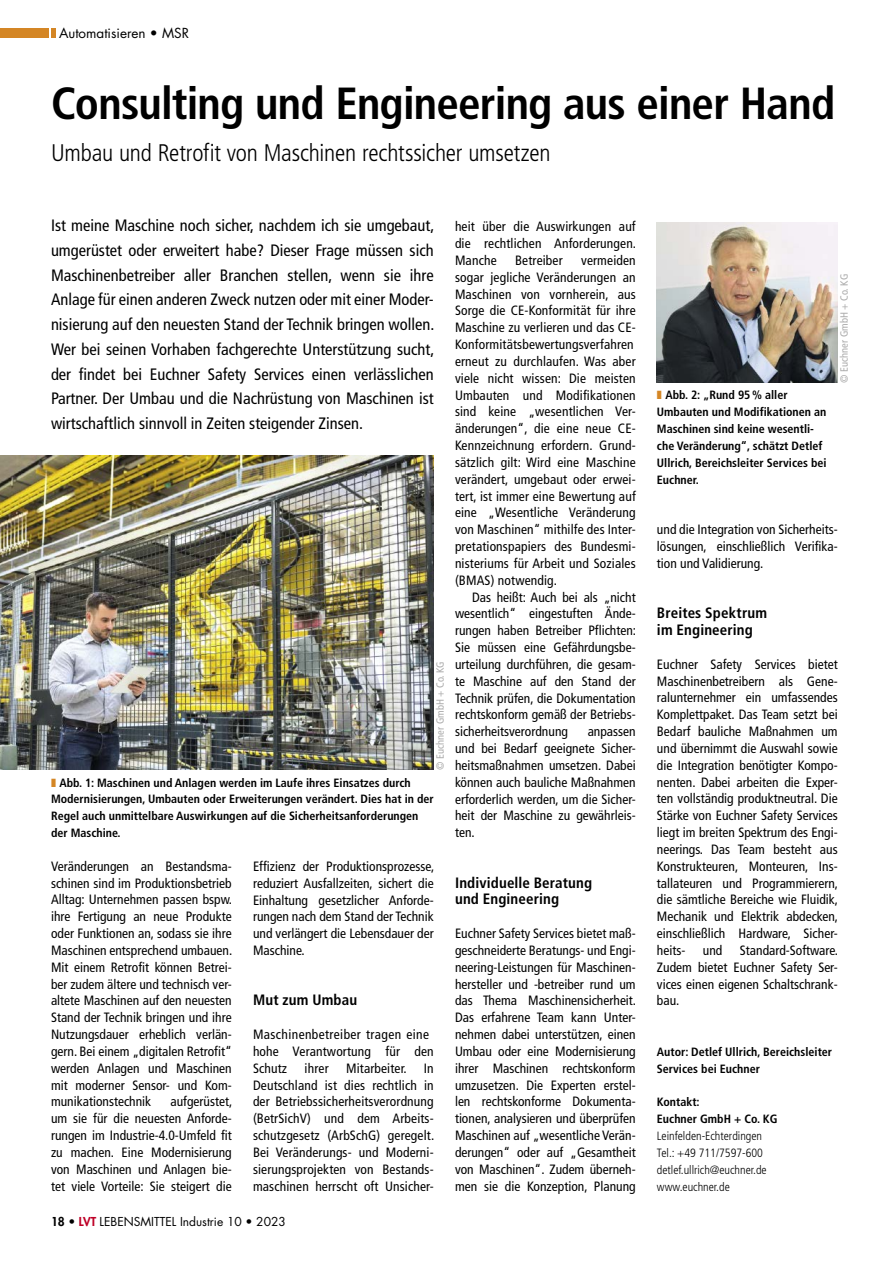
<style>
.page{position:relative;width:893px;height:1263px;background:#fff}
.page>*{position:absolute;margin:0;border:0;box-sizing:border-box;transform-origin:0 0}
.t1{font:700 condensed 45px "Frutiger LT Std";letter-spacing:-.015em;color:#000}
.t2{font:300 condensed 24px "Frutiger LT Std";letter-spacing:-.01em;color:#000}
.t3{font:condensed 16.5px/24.8px "Frutiger LT Std";color:#000;text-align:justify}
.t4{font:700 condensed 15px/16.8px "Frutiger LT Std";letter-spacing:.01em;color:#000}
.t5{font:condensed 13.5px/16.8px "Frutiger LT Std";letter-spacing:.01em;color:#000;text-align:justify}
.t6{font:condensed 13.5px/16.8px "Frutiger LT Std";letter-spacing:.03em;color:#000}
.t7{font:13.5px "Futura Std";color:#000}
.t8{font:700 condensed 12px/16.8px "Frutiger LT Std";color:#000}
.t9{font:300 condensed 12px/16.8px "Frutiger LT Std";color:#000}
.t10{font:12px "Futura Std";color:#000}
.t11{font:condensed 10.5px "Frutiger LT Std";color:#aaa}
.s1{color:#d48625}
.s2{font-weight:800}
.s3{font-weight:800;color:#be0027}
</style>
<div class="page">
<img style="left:0;top:455px;width:434px;height:315px">
<img style="left:657px;top:222px;width:181px;height:161px">
<hr style="left:51px;top:28px;width:4px;height:10px;background:#d48625">
<div style="left:0;top:28px;width:48px;height:10px;background:#d48625"></div>
<p class="t7" style="left:59px;top:24px;width:131px">Automatisieren • MSR</p>
<h1 class="t1" style="left:51px;top:76px;width:786px">Consulting und Engineering aus einer Hand</h1>
<h2 class="t2" style="left:51px;top:139px;width:501px">Umbau und Retrofit von Maschinen rechtssicher umsetzen</h2>
<p class="t3" style="left:51px;top:213px;width:385px">Ist meine Maschine noch sicher, nachdem ich sie umgebaut, umgerüstet oder erweitert habe? Dieser Frage müssen sich Maschinenbetreiber aller Branchen stellen, wenn sie ihre Anlage für einen anderen Zweck nutzen oder mit einer Moder&shy;nisierung auf den neuesten Stand der Technik bringen wollen.<br>Wer bei seinen Vorhaben fachgerechte Unterstützung sucht, der findet bei Euchner Safety Services einen verlässlichen Partner. Der Umbau und die Nachrüstung von Maschinen ist wirtschaftlich sinnvoll in Zeiten steigender Zinsen.</p>
<p class="t11" style="left:434px;top:770px;width:110px;rotate:-90deg">© Euchner GmbH + Co. KG</p>
<p class="t8" style="left:51px;top:774px;width:384px"><span class="s1">❚</span> Abb. 1: Maschinen und Anlagen werden im Laufe ihres Einsatzes durch Modernisierungen, Umbauten oder Erweiterungen verändert. Dies hat in der Regel auch unmittelbare Auswirkungen auf die Sicherheitsanforderungen der Maschine.</p>
<p class="t5" style="left:51px;top:858px;width:183px">Veränderungen an Bestandsma&shy;schinen sind im Produktionsbetrieb Alltag: Unternehmen passen bspw. ihre Fertigung an neue Produkte oder Funktionen an, sodass sie ihre Maschinen entsprechend umbauen.<br>Mit einem Retrofit können Betrei&shy;ber zudem ältere und technisch ver&shy;altete Maschinen auf den neuesten Stand der Technik bringen und ihre Nutzungsdauer erheblich verlän&shy;gern. Bei einem „digitalen Retrofit“ werden Anlagen und Maschinen mit moderner Sensor- und Kom&shy;munikationstechnik</p>
<p class="t5" style="left:51px;top:1093px;width:183px;text-indent:119px">aufgerüstet, um sie für die neuesten Anforde&shy;rungen im Industrie-4.0-Umfeld fit zu machen. Eine Modernisierung von Maschinen und Anlagen bie&shy;tet viele Vorteile: Sie steigert die</p>
<p class="t5" style="left:253px;top:858px;width:183px">Effizienz der Produktionsprozesse, reduziert Ausfallzeiten, sichert die Einhaltung gesetzlicher Anforde&shy;rungen nach dem Stand der Technik und verlängert die Lebensdauer der Maschine.</p>
<p class="t4" style="left:253px;top:992px;width:106px">Mut zum Umbau</p>
<p class="t6" style="left:253px;top:1026px;width:182px">Maschinenbetreiber tragen eine hohe Verantwortung für den<br>Schutz</p>
<p class="t5" style="left:305px;top:1060px;width:26px">ihrer</p>
<p class="t5" style="left:346px;top:1060px;width:62px">Mitarbeiter.</p>
<p class="t5" style="left:253px;top:1060px;width:183px;text-indent:171px">In Deutschland ist dies rechtlich in der Betriebssicherheitsverordnung (BetrSichV) und dem Arbeits&shy;schutzgesetz (ArbSchG) geregelt.<br>Bei Veränderungs- und Moderni&shy;sierungsprojekten von Bestands&shy;maschinen herrscht oft Unsicher-</p>
<p class="t10" style="left:51px;top:1214px;width:236px"><span class="s2">18 •</span> <span class="s3">LVT</span> LEBENSMITTEL Industrie 10 • 2023</p>
<p class="t5" style="left:455px;top:218px;width:183px">heit über die Auswirkungen auf die rechtlichen Anforderungen.<br>Manche</p>
<p class="t5" style="left:455px;top:252px;width:182px;text-align:left;text-indent:126px">vermeiden sogar jegliche Veränderungen an<br>Maschinen von vornherein, aus<br>Sorge die CE-Konformität für ihre<br>Maschine zu verlieren und das CE-<br>Konformitätsbewertungsverfahren erneut zu durchlaufen. Was aber viele nicht wissen: Die meisten<br>Umbauten und Modifikationen sind keine „wesentlichen Ver&shy;änderungen“, die eine neue CE-<br>Kennzeichnung erfordern. Grund&shy;sätzlich gilt: Wird eine Maschine verändert, umgebaut oder erwei&shy;tert, ist immer eine Bewertung auf eine „Wesentliche Veränderung von Maschinen“ mithilfe des Inter&shy;pretationspapiers des Bundesmi&shy;nisteriums für Arbeit und Soziales (BMAS) notwendig.</p>
<p class="t5" style="left:455px;top:589px;width:183px;text-indent:17px">Das heißt: Auch bei als „nicht wesentlich“ eingestuften Ände&shy;rungen haben Betreiber Pflichten:<br>Sie müssen eine Gefährdungsbe&shy;urteilung durchführen, die gesam&shy;te Maschine auf den Stand der Technik prüfen, die Dokumentation rechtskonform gemäß der Betriebs&shy;sicherheitsverordnung</p>
<p class="t5" style="left:515px;top:252px;width:49px">Betreiber</p>
<p class="t5" style="left:455px;top:723px;width:182px;text-indent:133px">anpassen und bei Bedarf geeignete Sicher&shy;heitsmaßnahmen umsetzen. Dabei können auch bauliche Maßnahmen erforderlich werden, um die Sicher&shy;heit der Maschine zu gewährleis&shy;ten.</p>
<p class="t4" style="left:455px;top:874px;width:139px">Individuelle Beratung und Engineering</p>
<p class="t5" style="left:455px;top:925px;width:183px">Euchner Safety Services bietet maß&shy;geschneiderte Beratungs- und Engi&shy;neering-Leistungen für Maschinen&shy;hersteller und -betreiber rund um das Thema Maschinensicherheit.<br>Das erfahrene Team kann Unter&shy;nehmen dabei unterstützen, einen Umbau oder eine Modernisierung ihrer Maschinen rechtskonform umzusetzen. Die Experten erstel&shy;len rechtskonforme Dokumenta&shy;tionen, analysieren und überprüfen Maschinen auf „wesentliche Verän&shy;derungen“ oder auf „Gesamtheit von Maschinen“. Zudem überneh&shy;men sie die Konzeption, Planung</p>
<p class="t8" style="left:657px;top:387px;width:171px"><span class="s1">❚</span> Abb. 2: „Rund 95% aller<br>Umbauten und Modifikationen an<br>Maschinen sind keine wesentli&shy;che Veränderung“, schätzt Detlef<br>Ullrich, Bereichsleiter Services bei<br>Euchner.</p>
<p class="t11" style="left:838px;top:383px;width:110px;rotate:-90deg">© Euchner GmbH + Co. KG</p>
<p class="t5" style="left:657px;top:521px;width:182px">und die Integration von Sicherheits&shy;lösungen, einschließlich Verifika&shy;tion und Validierung.</p>
<p class="t4" style="left:657px;top:605px;width:112px">Breites Spektrum im Engineering</p>
<p class="t5" style="left:657px;top:656px;width:183px">Euchner Safety Services bietet Maschinenbetreibern als Gene&shy;ralunternehmer ein umfassendes Komplettpaket. Das Team setzt bei Bedarf bauliche Maßnahmen um und übernimmt die Auswahl sowie die Integration benötigter Kompo&shy;nenten. Dabei arbeiten die Exper&shy;ten vollständig produktneutral. Die Stärke von Euchner Safety Services liegt im breiten Spektrum des Engi&shy;neerings. Das Team besteht aus Konstrukteuren, Monteuren, Ins&shy;tallateuren und Programmierern, die sämtliche Bereiche wie Fluidik, Mechanik und Elektrik abdecken, einschließlich Hardware, Sicher&shy;heits-</p>
<p class="t5" style="left:657px;top:942px;width:183px;text-indent:83px">Standard-Software.<br>Zudem bietet Euchner Safety Ser&shy;vices einen eigenen Schaltschrank&shy;bau.</p>
<p class="t5" style="left:703px;top:942px;width:21px">und</p>
<p class="t8" style="left:657px;top:1043px;width:177px">Autor: Detlef Ullrich, Bereichsleiter<br>Services bei Euchner</p>
<p class="t8" style="left:657px;top:1094px;width:122px">Kontakt:<br>Euchner GmbH + Co. KG</p>
<p class="t9" style="left:657px;top:1128px;width:111px">Leinfelden-Echterdingen<br>Tel.: +49 711/7597-600 detlef.ullrich@euchner.de www.euchner.de</p>
</div>
